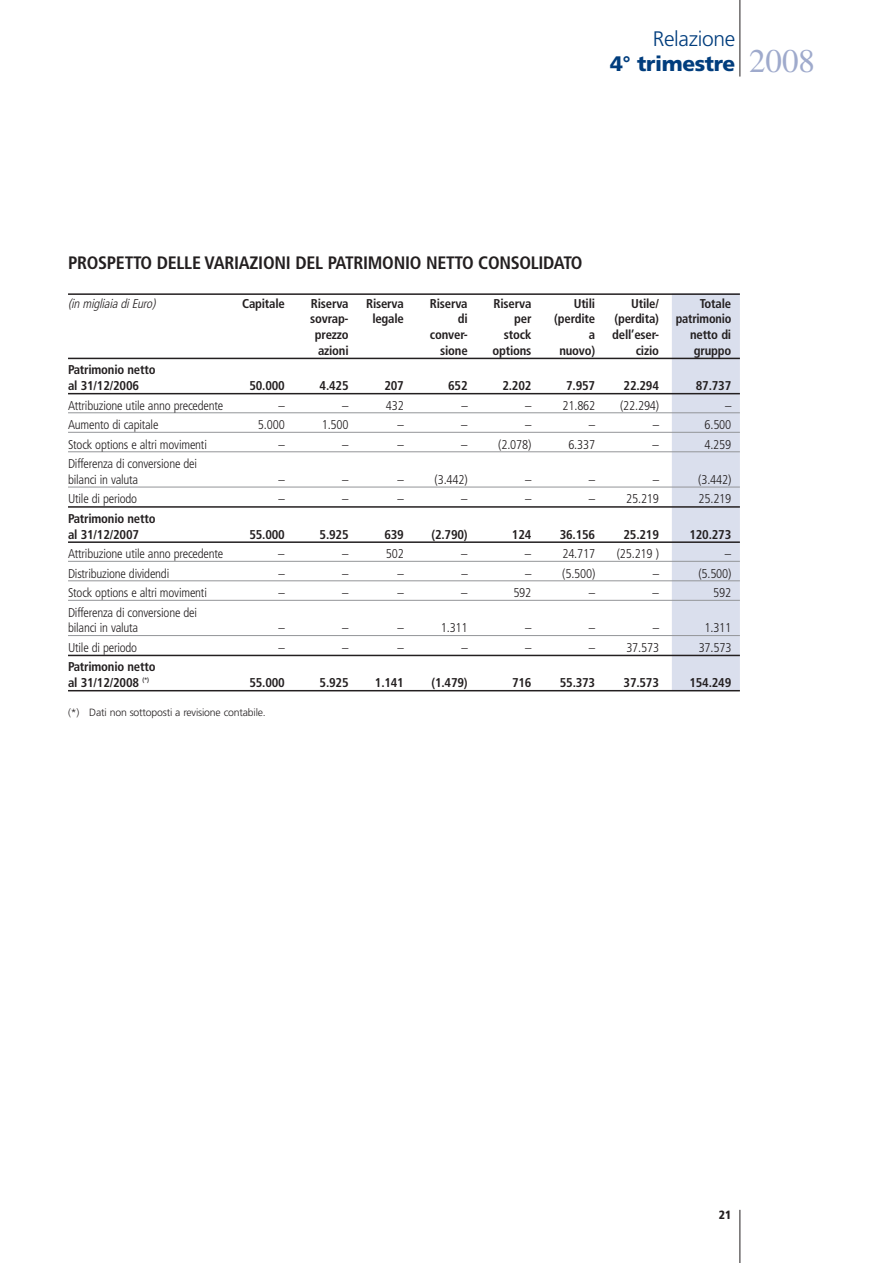
<style>
.page{position:relative;width:893px;height:1263px;background:#fff}
.page>*{position:absolute;margin:0;border:0;box-sizing:border-box;transform-origin:0 0}
.t1{font:900 21px/25.2px "Frutiger";letter-spacing:-.02em;color:#013d7d}
.t2{font:700 condensed 18px "Frutiger";letter-spacing:-.015em;color:#231f20}
.t3{font:300 condensed 12.75px/15.8px "Frutiger";letter-spacing:-.015em;color:#231f20}
.t4{font:700 condensed 12.75px/15.8px "Frutiger";letter-spacing:-.015em;color:#231f20}
.t5{font:italic 300 condensed 12.75px "Frutiger";color:#231f20}
.t6{font:900 condensed 12px "Frutiger";color:#231f20}
.t7{font:300 10.5px "Frutiger";letter-spacing:-.015em;color:#231f20}
.s1{font-weight:300}
.s2{font-family:"Times";font-weight:400;font-size:33px;color:#9faacc}
</style>
<div class="page">
<hr style="left:739px;top:1210px;width:1px;height:53px;background:#231f20">
<hr style="left:739px;top:0;width:1px;height:77px;background:#231f20">
<div style="left:672px;top:293px;width:68px;height:398px;background:#dadfed"></div>
<hr style="left:68px;top:293px;width:672px;height:2px;background:#231f20">
<hr style="left:68px;top:358px;width:672px;height:1px;background:#231f20">
<hr style="left:68px;top:393px;width:672px;height:1px;background:#231f20">
<hr style="left:68px;top:412px;width:672px;height:1px;background:#939598">
<hr style="left:68px;top:432px;width:672px;height:1px;background:#939598">
<hr style="left:68px;top:451px;width:672px;height:1px;background:#939598">
<hr style="left:68px;top:487px;width:672px;height:1px;background:#939598">
<hr style="left:68px;top:506px;width:672px;height:2px;background:#231f20">
<hr style="left:68px;top:541px;width:672px;height:2px;background:#231f20">
<hr style="left:68px;top:561px;width:672px;height:1px;background:#939598">
<hr style="left:68px;top:580px;width:672px;height:1px;background:#939598">
<hr style="left:68px;top:600px;width:672px;height:1px;background:#939598">
<hr style="left:68px;top:635px;width:672px;height:1px;background:#939598">
<hr style="left:68px;top:655px;width:672px;height:1px;background:#231f20">
<hr style="left:68px;top:690px;width:672px;height:1px;background:#231f20">
<h1 class="t1" style="left:610px;top:28px;width:206px;text-indent:43px"><span class="s1">Relazione<br></span>4° trimestre <span class="s2">2008</span></h1>
<h2 class="t2" style="left:68px;top:255px;width:516px">PROSPETTO DELLE VARIAZIONI DEL PATRIMONIO NETTO CONSOLIDATO</h2>
<p class="t5" style="left:68px;top:298px;width:91px">(in migliaia diEuro)</p>
<p class="t4" style="left:242px;top:296px;width:44px">Capitale</p>
<p class="t4" style="left:311px;top:296px;width:39px">Riserva</p>
<p class="t4" style="left:366px;top:296px;width:39px">Riserva</p>
<p class="t4" style="left:430px;top:296px;width:39px">Riserva</p>
<p class="t4" style="left:494px;top:296px;width:39px">Riserva</p>
<p class="t4" style="left:574px;top:296px;width:23px">Utili</p>
<p class="t4" style="left:631px;top:296px;width:29px">Utile/</p>
<p class="t4" style="left:700px;top:296px;width:33px">Totale</p>
<p class="t4" style="left:310px;top:312px;width:40px">sovrap-</p>
<p class="t4" style="left:372px;top:312px;width:33px">legale</p>
<p class="t4" style="left:458px;top:312px;width:11px">di</p>
<p class="t4" style="left:514px;top:312px;width:19px">per</p>
<p class="t4" style="left:554px;top:312px;width:42px">(perdite</p>
<p class="t4" style="left:614px;top:312px;width:46px">(perdita)</p>
<p class="t4" style="left:676px;top:312px;width:57px">patrimonio</p>
<p class="t4" style="left:315px;top:328px;width:35px">prezzo</p>
<p class="t4" style="left:430px;top:328px;width:39px">conver-</p>
<p class="t4" style="left:504px;top:328px;width:29px">stock</p>
<p class="t4" style="left:589px;top:328px;width:8px">a</p>
<p class="t4" style="left:612px;top:328px;width:48px">dell’eser-</p>
<p class="t4" style="left:690px;top:328px;width:43px">netto di</p>
<p class="t4" style="left:318px;top:344px;width:32px">azioni</p>
<p class="t4" style="left:440px;top:344px;width:29px">sione</p>
<p class="t4" style="left:493px;top:344px;width:40px">options</p>
<p class="t4" style="left:559px;top:344px;width:37px">nuovo)</p>
<p class="t4" style="left:636px;top:344px;width:25px">cizio</p>
<p class="t4" style="left:694px;top:344px;width:39px">gruppo</p>
<p class="t4" style="left:68px;top:363px;width:89px">Patrimonio netto al 31/12/2006</p>
<p class="t4" style="left:249px;top:379px;width:37px">50.000</p>
<p class="t4" style="left:320px;top:379px;width:31px">4.425</p>
<p class="t4" style="left:384px;top:379px;width:21px">207</p>
<p class="t4" style="left:448px;top:379px;width:21px">652</p>
<p class="t4" style="left:502px;top:379px;width:31px">2.202</p>
<p class="t4" style="left:566px;top:379px;width:31px">7.957</p>
<p class="t4" style="left:624px;top:379px;width:37px">22.294</p>
<p class="t4" style="left:696px;top:379px;width:37px">87.737</p>
<p class="t3" style="left:68px;top:398px;width:157px">Attribuzione utile anno precedente</p>
<p class="t3" style="left:279px;top:398px;width:8px">–</p>
<p class="t3" style="left:342px;top:398px;width:8px">–</p>
<p class="t3" style="left:386px;top:398px;width:20px">432</p>
<p class="t3" style="left:461px;top:398px;width:8px">–</p>
<p class="t3" style="left:525px;top:398px;width:8px">–</p>
<p class="t3" style="left:563px;top:398px;width:34px">21.862</p>
<p class="t3" style="left:620px;top:398px;width:41px">(22.294)</p>
<p class="t3" style="left:725px;top:398px;width:8px">–</p>
<p class="t3" style="left:68px;top:418px;width:92px">Aumento di capitale</p>
<p class="t3" style="left:258px;top:418px;width:28px">5.000</p>
<p class="t3" style="left:322px;top:418px;width:28px">1.500</p>
<p class="t3" style="left:397px;top:418px;width:8px">–</p>
<p class="t3" style="left:461px;top:418px;width:8px">–</p>
<p class="t3" style="left:525px;top:418px;width:8px">–</p>
<p class="t3" style="left:589px;top:418px;width:8px">–</p>
<p class="t3" style="left:653px;top:418px;width:8px">–</p>
<p class="t3" style="left:704px;top:418px;width:28px">6.500</p>
<p class="t3" style="left:68px;top:437px;width:140px">Stock options e altri movimenti</p>
<p class="t3" style="left:278px;top:437px;width:8px">–</p>
<p class="t3" style="left:342px;top:437px;width:8px">–</p>
<p class="t3" style="left:397px;top:437px;width:8px">–</p>
<p class="t3" style="left:461px;top:437px;width:8px">–</p>
<p class="t3" style="left:498px;top:437px;width:35px">(2.078)</p>
<p class="t3" style="left:568px;top:437px;width:28px">6.337</p>
<p class="t3" style="left:653px;top:437px;width:8px">–</p>
<p class="t3" style="left:704px;top:437px;width:28px">4.259</p>
<p class="t3" style="left:68px;top:457px;width:130px">Differenza di conversione dei bilanci in valuta</p>
<p class="t3" style="left:278px;top:473px;width:8px">–</p>
<p class="t3" style="left:342px;top:473px;width:8px">–</p>
<p class="t3" style="left:397px;top:473px;width:8px">–</p>
<p class="t3" style="left:435px;top:473px;width:35px">(3.442)</p>
<p class="t3" style="left:525px;top:473px;width:8px">–</p>
<p class="t3" style="left:589px;top:473px;width:8px">–</p>
<p class="t3" style="left:653px;top:473px;width:8px">–</p>
<p class="t3" style="left:698px;top:473px;width:35px">(3.442)</p>
<p class="t3" style="left:68px;top:492px;width:71px">Utile di periodo</p>
<p class="t3" style="left:278px;top:492px;width:8px">–</p>
<p class="t3" style="left:342px;top:492px;width:8px">–</p>
<p class="t3" style="left:397px;top:492px;width:8px">–</p>
<p class="t3" style="left:461px;top:492px;width:8px">–</p>
<p class="t3" style="left:525px;top:492px;width:8px">–</p>
<p class="t3" style="left:589px;top:492px;width:8px">–</p>
<p class="t3" style="left:626px;top:492px;width:34px">25.219</p>
<p class="t3" style="left:699px;top:492px;width:34px">25.219</p>
<p class="t4" style="left:68px;top:512px;width:89px">Patrimonio netto al 31/12/2007</p>
<p class="t4" style="left:249px;top:527px;width:37px">55.000</p>
<p class="t4" style="left:320px;top:527px;width:31px">5.925</p>
<p class="t4" style="left:384px;top:527px;width:21px">639</p>
<p class="t4" style="left:431px;top:527px;width:38px">(2.790)</p>
<p class="t4" style="left:512px;top:527px;width:21px">124</p>
<p class="t4" style="left:560px;top:527px;width:37px">36.156</p>
<p class="t4" style="left:624px;top:527px;width:37px">25.219</p>
<p class="t4" style="left:689px;top:527px;width:43px">120.273</p>
<p class="t3" style="left:68px;top:547px;width:157px">Attribuzione utile anno precedente</p>
<p class="t3" style="left:278px;top:547px;width:8px">–</p>
<p class="t3" style="left:342px;top:547px;width:8px">–</p>
<p class="t3" style="left:386px;top:547px;width:20px">502</p>
<p class="t3" style="left:461px;top:547px;width:8px">–</p>
<p class="t3" style="left:525px;top:547px;width:8px">–</p>
<p class="t3" style="left:562px;top:547px;width:34px">24.717</p>
<p class="t3" style="left:617px;top:547px;width:44px">(25.219 )</p>
<p class="t3" style="left:725px;top:547px;width:8px">–</p>
<p class="t3" style="left:68px;top:566px;width:103px">Distribuzione dividendi</p>
<p class="t3" style="left:279px;top:566px;width:8px">–</p>
<p class="t3" style="left:342px;top:566px;width:8px">–</p>
<p class="t3" style="left:398px;top:566px;width:8px">–</p>
<p class="t3" style="left:461px;top:566px;width:8px">–</p>
<p class="t3" style="left:525px;top:566px;width:8px">–</p>
<p class="t3" style="left:562px;top:566px;width:35px">(5.500)</p>
<p class="t3" style="left:653px;top:566px;width:8px">–</p>
<p class="t3" style="left:698px;top:566px;width:35px">(5.500)</p>
<p class="t3" style="left:68px;top:586px;width:140px">Stock options e altri movimenti</p>
<p class="t3" style="left:278px;top:586px;width:8px">–</p>
<p class="t3" style="left:342px;top:586px;width:8px">–</p>
<p class="t3" style="left:397px;top:586px;width:8px">–</p>
<p class="t3" style="left:461px;top:586px;width:8px">–</p>
<p class="t3" style="left:513px;top:586px;width:20px">592</p>
<p class="t3" style="left:589px;top:586px;width:8px">–</p>
<p class="t3" style="left:653px;top:586px;width:8px">–</p>
<p class="t3" style="left:713px;top:586px;width:20px">592</p>
<p class="t3" style="left:68px;top:605px;width:130px">Differenza di conversione dei bilanci in valuta</p>
<p class="t3" style="left:278px;top:621px;width:8px">–</p>
<p class="t3" style="left:342px;top:621px;width:8px">–</p>
<p class="t3" style="left:397px;top:621px;width:8px">–</p>
<p class="t3" style="left:441px;top:621px;width:28px">1.311</p>
<p class="t3" style="left:525px;top:621px;width:8px">–</p>
<p class="t3" style="left:589px;top:621px;width:8px">–</p>
<p class="t3" style="left:653px;top:621px;width:8px">–</p>
<p class="t3" style="left:704px;top:621px;width:28px">1.311</p>
<p class="t3" style="left:68px;top:641px;width:71px">Utile di periodo</p>
<p class="t3" style="left:279px;top:641px;width:8px">–</p>
<p class="t3" style="left:342px;top:641px;width:8px">–</p>
<p class="t3" style="left:398px;top:641px;width:8px">–</p>
<p class="t3" style="left:461px;top:641px;width:8px">–</p>
<p class="t3" style="left:525px;top:641px;width:8px">–</p>
<p class="t3" style="left:589px;top:641px;width:8px">–</p>
<p class="t3" style="left:626px;top:641px;width:34px">37.573</p>
<p class="t3" style="left:699px;top:641px;width:34px">37.573</p>
<p class="t4" style="left:68px;top:660px;width:89px">Patrimonio netto al 31/12/2008 <sup>(*)</sup></p>
<p class="t4" style="left:249px;top:676px;width:37px">55.000</p>
<p class="t4" style="left:320px;top:676px;width:31px">5.925</p>
<p class="t4" style="left:375px;top:676px;width:31px">1.141</p>
<p class="t4" style="left:432px;top:676px;width:38px">(1.479)</p>
<p class="t4" style="left:512px;top:676px;width:21px">716</p>
<p class="t4" style="left:560px;top:676px;width:37px">55.373</p>
<p class="t4" style="left:624px;top:676px;width:37px">37.573</p>
<p class="t4" style="left:689px;top:676px;width:43px">154.249</p>
<p class="t7" style="left:68px;top:708px;width:199px">(*) Dati non sottoposti a revisione contabile.</p>
<p class="t6" style="left:719px;top:1210px;width:14px">21</p>
</div>
